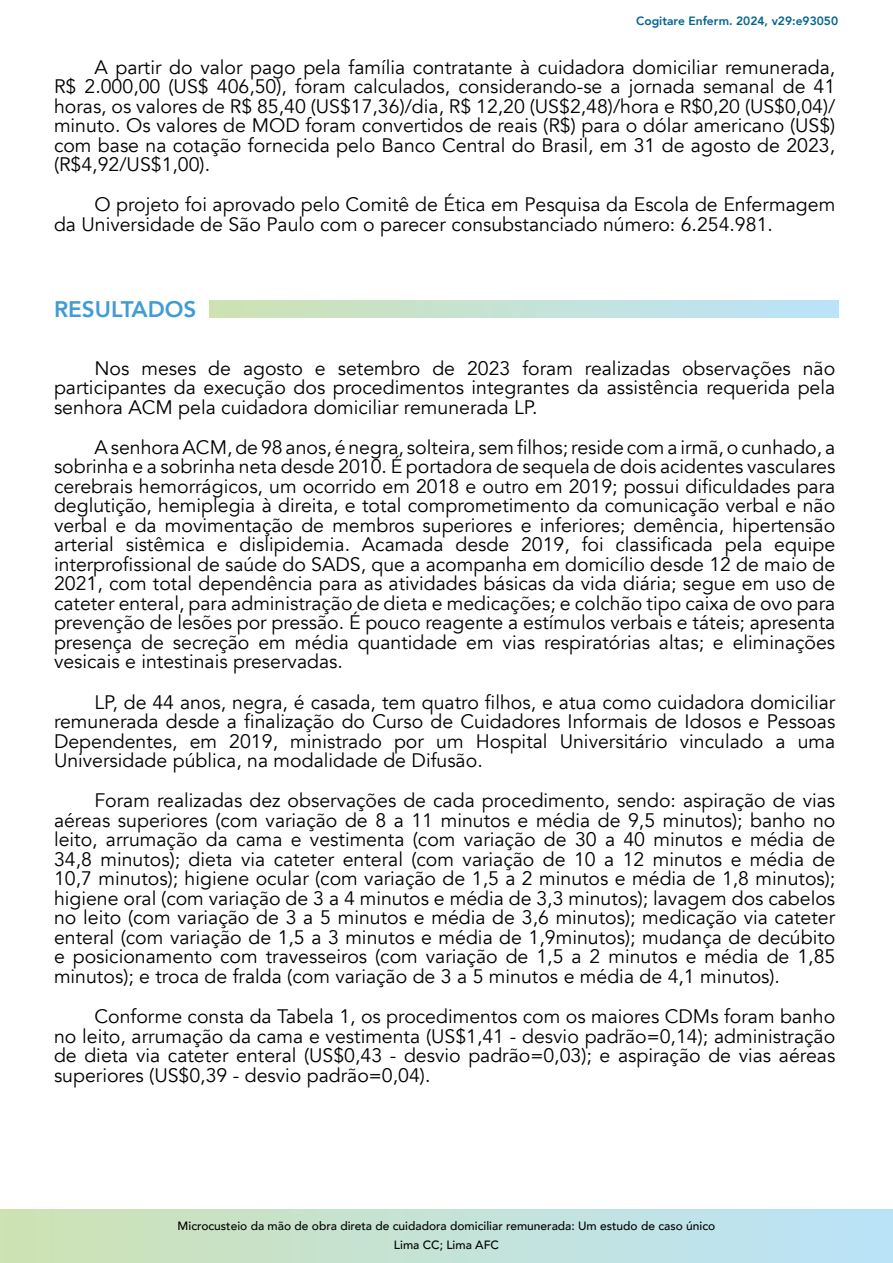
<style>
.page{position:relative;width:893px;height:1263px;background:#fff}
.page>*{position:absolute;margin:0;border:0;box-sizing:border-box;transform-origin:0 0}
.t1{font:800 22.5px "Avenir";color:#409cd4}
.t2{font:19.5px/19.5px "Avenir";color:#000;text-align:justify}
.t3{font:500 12px/18.6px "Avenir";color:#000;text-align:center}
.t4{font:800 12px "Avenir";color:#00658f}
</style>
<div class="page">
<svg style="left:0;top:1209px;width:893px;height:54px;background:#c4e2d6"></svg>
<div style="left:210px;top:301px;width:629px;height:16px;background:linear-gradient(to right,#cee2b2,#bae3fb)"></div>
<p class="t4" style="left:636px;top:12px;width:203px">Cogitare Enferm. 2024, v29:e93050</p>
<p class="t2" style="left:54px;top:57px;width:783px;text-indent:40px">A partir do valor pago pela família contratante à cuidadora domiciliar remunerada, R$ 2.000,00 (US$ 406,50), foram calculados, considerando-se a jornada semanal de 41 horas, os valores de R$ 85,40 (US$17,36)/dia, R$ 12,20 (US$2,48)/hora e R$0,20 (US$0,04)/ minuto. Os valores de MOD foram convertidos de reais (R$) para o dólar americano (US$) com base na cotação fornecida pelo Banco Central do Brasil, em 31 de agosto de 2023, (R$4,92/US$1,00).</p>
<p class="t2" style="left:54px;top:195px;width:783px;text-indent:40px">O projeto foi aprovado pelo Comitê de Ética em Pesquisa da Escola de Enfermagem da Universidade de São Paulo com o parecer consubstanciado número: 6.254.981.</p>
<p class="t1" style="left:54px;top:292px;width:144px">RESULTADOS</p>
<p class="t2" style="left:54px;top:358px;width:783px;text-indent:40px">Nos meses de agosto e setembro de 2023 foram realizadas observações não participantes da execução dos procedimentos integrantes da assistência requerida pela senhora ACM pela cuidadora domiciliar remunerada LP.</p>
<p class="t2" style="left:54px;top:438px;width:783px;text-indent:40px">A senhora ACM, de 98 anos, é negra, solteira, sem filhos; reside com a irmã, o cunhado, a sobrinha e a sobrinha neta desde 2010. É portadora de sequela de dois acidentes vasculares cerebrais hemorrágicos, um ocorrido em 2018 e outro em 2019; possui dificuldades para deglutição, hemiplegia à direita, e total comprometimento da comunicação verbal e não verbal e da movimentação de membros superiores e inferiores; demência, hipertensão arterial sistêmica e dislipidemia. Acamada desde 2019, foi classificada pela equipe interprofissional de saúde do SADS, que a acompanha em domicílio desde 12 de maio de 2021, com total dependência para as atividades básicas da vida diária; segue em uso de cateter enteral, para administração de dieta e medicações; e colchão tipo caixa de ovo para prevenção de lesões por pressão. É pouco reagente a estímulos verbais e táteis; apresenta presença de secreção em média quantidade em vias respiratórias altas; e eliminações vesicais e intestinais preservadas.</p>
<p class="t2" style="left:54px;top:692px;width:783px;text-indent:40px">LP, de 44 anos, negra, é casada, tem quatro filhos, e atua como cuidadora domiciliar remunerada desde a finalização do Curso de Cuidadores Informais de Idosos e Pessoas Dependentes, em 2019, ministrado por um Hospital Universitário vinculado a uma Universidade pública, na modalidade de Difusão.</p>
<p class="t2" style="left:54px;top:791px;width:783px;text-indent:40px">Foram realizadas dez observações de cada procedimento, sendo: aspiração de vias aéreas superiores (com variação de 8 a 11 minutos e média de 9,5 minutos); banho no leito, arrumação da cama e vestimenta (com variação de 30 a 40 minutos e média de 34,8 minutos); dieta via cateter enteral (com variação de 10 a 12 minutos e média de 10,7 minutos); higiene ocular (com variação de 1,5 a 2 minutos e média de 1,8 minutos); higiene oral (com variação de 3 a 4 minutos e média de 3,3 minutos); lavagem dos cabelos no leito (com variação de 3 a 5 minutos e média de 3,6 minutos); medicação via cateter enteral (com variação de 1,5 a 3 minutos e média de 1,9minutos); mudança de decúbito e posicionamento com travesseiros (com variação de 1,5 a 2 minutos e média de 1,85 minutos); e troca de fralda (com variação de 3 a 5 minutos e média de 4,1 minutos).</p>
<p class="t2" style="left:54px;top:1007px;width:783px;text-indent:40px">Conforme consta da Tabela 1, os procedimentos com os maiores CDMs foram banho no leito, arrumação da cama e vestimenta (US$1,41 - desvio padrão=0,14); administração de dieta via cateter enteral (US$0,43 - desvio padrão=0,03); e aspiração de vias aéreas superiores (US$0,39 - desvio padrão=0,04).</p>
<p class="t3" style="left:178px;top:1216px;width:539px">Microcusteio da mão de obra direta de cuidadora domiciliar remunerada: Um estudo de caso único<br>Lima CC; Lima AFC</p>
</div>
